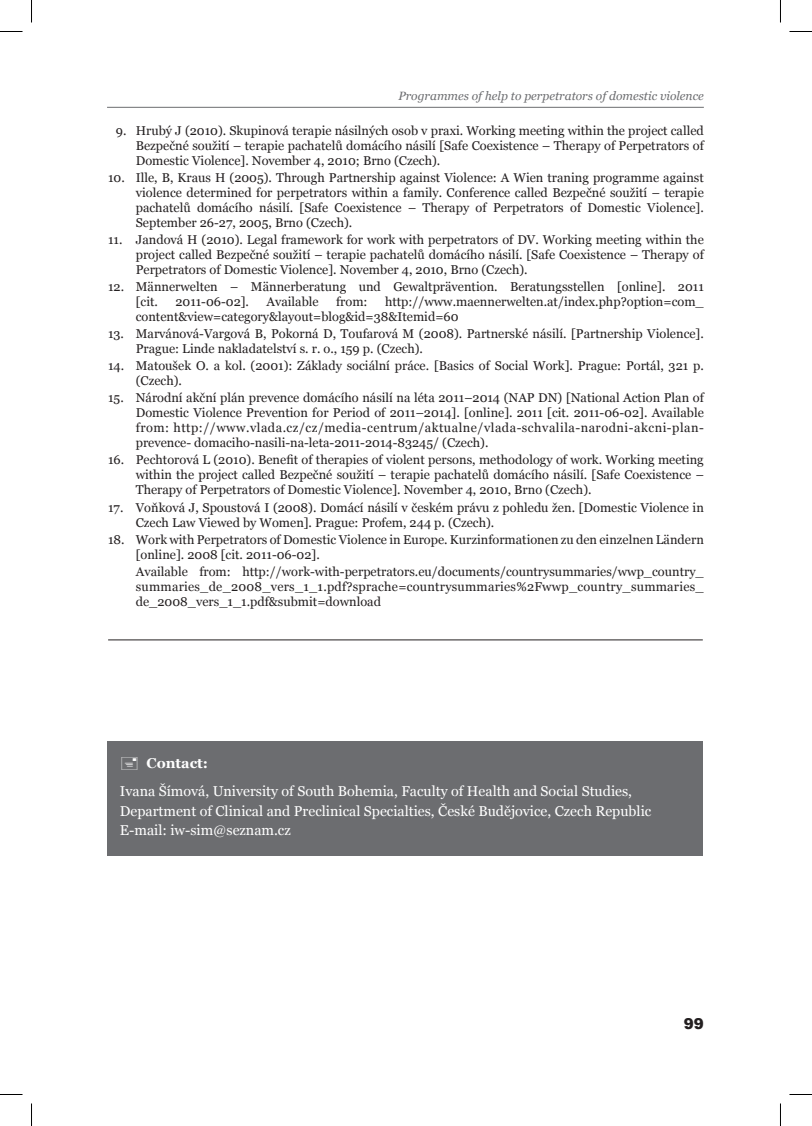
<style>
.page{position:relative;width:812px;height:1126px;background:#fff}
.page>*{position:absolute;margin:0;border:0;box-sizing:border-box;transform-origin:0 0}
.t1{font:900 15px "Arial";color:#231f20}
.t2{font:14.25px/19.5px "Georgia";color:#fff}
.t3{font:700 14.25px "Georgia";color:#fff}
.t4{font:12.75px/15px "Georgia";color:#231f20;text-align:justify}
.t5{font:italic 12px "Georgia";color:#6c6d70}
</style>
<div class="page">
<hr style="left:108px;top:640px;width:594px;height:1px;background:#231f20">
<div style="left:107px;top:742px;width:595px;height:114px;background:#6c6d70"></div>
<hr style="left:107px;top:107px;width:596px;height:1px;background:#6c6d70">
<svg style="left:0;top:31px;width:22px;height:1px"></svg>
<svg style="left:789px;top:31px;width:22px;height:1px"></svg>
<svg style="left:0;top:1094px;width:22px;height:1px"></svg>
<svg style="left:789px;top:1094px;width:22px;height:1px"></svg>
<svg style="left:31px;top:0;width:1px;height:22px"></svg>
<svg style="left:31px;top:1103px;width:1px;height:23px"></svg>
<svg style="left:780px;top:0;width:1px;height:22px"></svg>
<svg style="left:780px;top:1103px;width:1px;height:23px"></svg>
<p class="t5" style="left:398px;top:90px;width:307px">Programmes of help to perpetrators of domestic violence</p>
<p class="t4" style="left:136px;top:123px;width:569px;text-indent:-20px">9. Hrubý J (2010). Skupinová terapie násilných osob v praxi. Working meeting within the project called Bezpečné soužití – terapie pachatelů domácího násilí [Safe Coexistence – Therapy of Perpetrators of Domestic Violence]. November 4, 2010; Brno (Czech).</p>
<p class="t4" style="left:136px;top:170px;width:569px;text-indent:-28px">10. Ille, B, Kraus H (2005). Through Partnership against Violence: A Wien traning programme against violence determined for perpetrators within a family. Conference called Bezpečné soužití – terapie pachatelů domácího násilí. [Safe Coexistence – Therapy of Perpetrators of Domestic Violence].<br>September 26-27, 2005, Brno (Czech).</p>
<p class="t4" style="left:136px;top:232px;width:569px;text-indent:-28px">11. Jandová H (2010). Legal framework for work with perpetrators of DV. Working meeting within the project called Bezpečné soužití – terapie pachatelů domácího násilí. [Safe Coexistence – Therapy of Perpetrators of Domestic Violence]. November 4, 2010, Brno (Czech).</p>
<p class="t4" style="left:136px;top:279px;width:569px;text-indent:-28px">12. Männerwelten – Männerberatung und Gewaltprävention. Beratungsstellen [online]. 2011 [cit.</p>
<p class="t4" style="left:136px;top:294px;width:569px;text-indent:249px">http://www.maennerwelten.at/index.php?option=com_ content&amp;view=category&amp;layout=blog&amp;id=38&amp;Itemid=60</p>
<p class="t4" style="left:136px;top:326px;width:569px;text-indent:-28px">13. Marvánová-Vargová B, Pokorná D, Toufarová M (2008). Partnerské násilí. [Partnership Violence].<br>Prague: Linde nakladatelství s. r. o., 159 p. (Czech).</p>
<p class="t4" style="left:136px;top:358px;width:569px;text-indent:-28px">14. Matoušek O. a kol. (2001): Základy sociální práce. [Basics of Social Work]. Prague: Portál, 321 p. (Czech).</p>
<p class="t4" style="left:136px;top:390px;width:569px;text-indent:-28px">15. Národní akční plán prevence domácího násilí na léta 2011–2014 (NAP DN) [National Action Plan of Domestic Violence Prevention for Period of 2011–2014]. [online]. 2011 [cit. 2011-06-02]. Available from: http://www.vlada.cz/cz/media-centrum/aktualne/vlada-schvalila-narodni-akcni-plan&shy;prevence- domaciho-nasili-na-leta-2011-2014-83245/ (Czech).</p>
<p class="t4" style="left:136px;top:453px;width:569px;text-indent:-28px">16. Pechtorová L (2010). Benefit of therapies of violent persons, methodology of work. Working meeting within the project called Bezpečné soužití – terapie pachatelů domácího násilí. [Safe Coexistence – Therapy of Perpetrators of Domestic Violence]. November 4, 2010, Brno (Czech).</p>
<p class="t4" style="left:136px;top:500px;width:569px;text-indent:-28px">17. Voňková J, Spoustová I (2008). Domácí násilí v českém právu z pohledu žen. [Domestic Violence in<br>Czech Law Viewed by Women]. Prague: Profem, 244 p. (Czech).</p>
<p class="t4" style="left:136px;top:532px;width:569px;text-indent:-28px">18. Work with Perpetrators of Domestic Violence in Europe. Kurzinformationen zu den einzelnen Ländern [online]. 2008 [cit. 2011-06-02].</p>
<p class="t4" style="left:136px;top:564px;width:569px">Available from: http://work-with-perpetrators.eu/documents/countrysummaries/wwp_country_ summaries_de_2008_vers_1_1.pdf?sprache=countrysummaries%2Fwwp_country_summaries_ de_2008_vers_1_1.pdf&amp;submit=download</p>
<p class="t4" style="left:175px;top:294px;width:75px">2011-06-02].</p>
<p class="t4" style="left:266px;top:294px;width:54px">Available</p>
<p class="t4" style="left:336px;top:294px;width:33px">from:</p>
<p class="t3" style="left:146px;top:755px;width:63px">Contact:</p>
<p class="t2" style="left:120px;top:782px;width:533px">Ivana Šímová, University of South Bohemia, Faculty of Health and Social Studies,<br>Department of Clinical and Preclinical Specialties, České Budějovice, Czech Republic<br>E-mail: iw-sim@seznam.cz</p>
<p class="t1" style="left:683px;top:1012px;width:22px">99</p>
</div>
